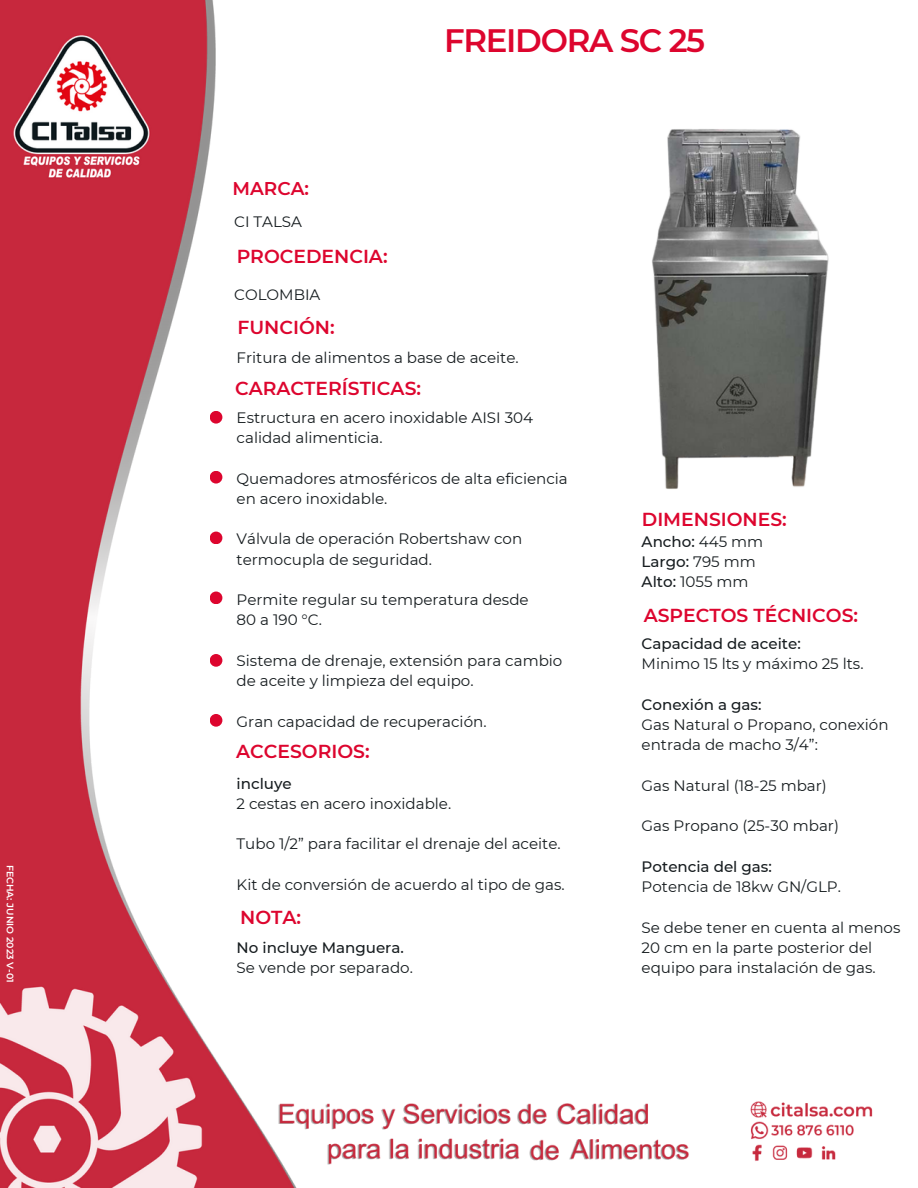
<style>
.page{position:relative;width:918px;height:1188px;background:#fff}
.page>*{position:absolute;margin:0;border:0;box-sizing:border-box;transform-origin:0 0}
.t1{font:600 32.4px "Montserrat";letter-spacing:-.04em;color:#dd052e}
.t2{font:600 18.75px "Montserrat";color:#dd052e}
.t3{font:600 18.45px "Montserrat";color:#dd052e}
.t4{font:15.15px/20.2px "Montserrat";color:#161c1f}
.t5{font:500 15.15px "Montserrat";color:#161c1f}
.t6{font:600 9.45px "Montserrat";color:#fff}
.s1{font-weight:400}
.s2{font-weight:500}
</style>
<div class="page">
<img style="left:0;top:0;width:873px;height:1188px">
<div style="left:210px;top:411px;width:12px;height:13px;background:#dd052e;border-radius:50%"></div>
<div style="left:210px;top:471px;width:12px;height:13px;background:#dd052e;border-radius:50%"></div>
<div style="left:210px;top:532px;width:12px;height:12px;background:#dd052e;border-radius:50%"></div>
<div style="left:210px;top:592px;width:12px;height:12px;background:#dd052e;border-radius:50%"></div>
<div style="left:210px;top:654px;width:12px;height:13px;background:#dd052e;border-radius:50%"></div>
<img style="left:642px;top:123px;width:193px;height:370px">
<div style="left:210px;top:714px;width:12px;height:13px;background:#dd052e;border-radius:50%"></div>
<p class="t6" style="left:16px;top:865px;width:119px;rotate:90deg">FECHA: JUNIO 2023 V-01</p>
<p class="t3" style="left:232px;top:177px;width:78px">MARCA:</p>
<p class="t4" style="left:234px;top:212px;width:69px">CI TALSA</p>
<p class="t2" style="left:237px;top:245px;width:152px">PROCEDENCIA:</p>
<p class="t4" style="left:234px;top:284px;width:88px">COLOMBIA</p>
<p class="t2" style="left:237px;top:316px;width:99px">FUNCIÓN:</p>
<p class="t1" style="left:444px;top:21px;width:263px">FREIDORA SC 25</p>
<p class="t4" style="left:237px;top:348px;width:284px">Fritura de alimentos a base de aceite.</p>
<p class="t2" style="left:235px;top:377px;width:187px">CARACTERÍSTICAS:</p>
<p class="t4" style="left:237px;top:407px;width:298px">Estructura en acero inoxidable AISI 304 calidad alimenticia.</p>
<p class="t4" style="left:237px;top:468px;width:333px">Quemadores atmosféricos de alta eficiencia en acero inoxidable.</p>
<p class="t4" style="left:237px;top:529px;width:287px">Válvula de operación Robertshaw con termocupla de seguridad.</p>
<p class="t4" style="left:237px;top:590px;width:294px">Permite regular su temperatura desde</p>
<p class="t4" style="left:237px;top:610px;width:87px">80 a 190 °C.</p>
<p class="t4" style="left:237px;top:650px;width:327px">Sistema de drenaje, extensión para cambio de aceite y limpieza del equipo.</p>
<p class="t4" style="left:237px;top:711px;width:251px">Gran capacidad de recuperación.</p>
<p class="t2" style="left:236px;top:740px;width:135px">ACCESORIOS:</p>
<p class="t5" style="left:237px;top:774px;width:57px">incluye</p>
<p class="t4" style="left:237px;top:793px;width:216px">2 cestas en acero inoxidable.</p>
<p class="t4" style="left:237px;top:834px;width:326px">Tubo 1/2” para facilitar el drenaje del aceite.</p>
<p class="t4" style="left:237px;top:874px;width:330px">Kit de conversión de acuerdo al tipo de gas.</p>
<p class="t2" style="left:240px;top:906px;width:62px">NOTA:</p>
<p class="t5" style="left:237px;top:938px;width:169px">No incluye Manguera.</p>
<p class="t4" style="left:237px;top:958px;width:178px">Se vende por separado.</p>
<p class="t2" style="left:642px;top:508px;width:146px">DIMENSIONES:</p>
<p class="t5" style="left:642px;top:532px;width:123px">Ancho: <span class="s1">445 mm</span></p>
<p class="t5" style="left:642px;top:552px;width:116px">Largo: <span class="s1">795 mm</span></p>
<p class="t4" style="left:642px;top:572px;width:108px"><span class="s2">Alto:</span> 1055 mm</p>
<p class="t2" style="left:644px;top:604px;width:216px">ASPECTOS TÉCNICOS:</p>
<p class="t5" style="left:642px;top:635px;width:161px">Capacidad de aceite:</p>
<p class="t4" style="left:642px;top:654px;width:223px">Minimo 15 lts y máximo 25 lts.</p>
<p class="t5" style="left:642px;top:695px;width:121px">Conexión a gas:</p>
<p class="t4" style="left:642px;top:715px;width:249px">Gas Natural o Propano, conexión entrada de macho 3/4”:</p>
<p class="t4" style="left:642px;top:775px;width:187px">Gas Natural (18-25 mbar)</p>
<p class="t4" style="left:642px;top:816px;width:199px">Gas Propano (25-30 mbar)</p>
<p class="t5" style="left:642px;top:857px;width:132px">Potencia del gas:</p>
<p class="t4" style="left:642px;top:877px;width:201px">Potencia de 18kw GN/GLP.</p>
<p class="t4" style="left:642px;top:917px;width:260px">Se debe tener en cuenta al menos<br>20 cm en la parte posterior del equipo para instalación de gas.</p>
</div>
